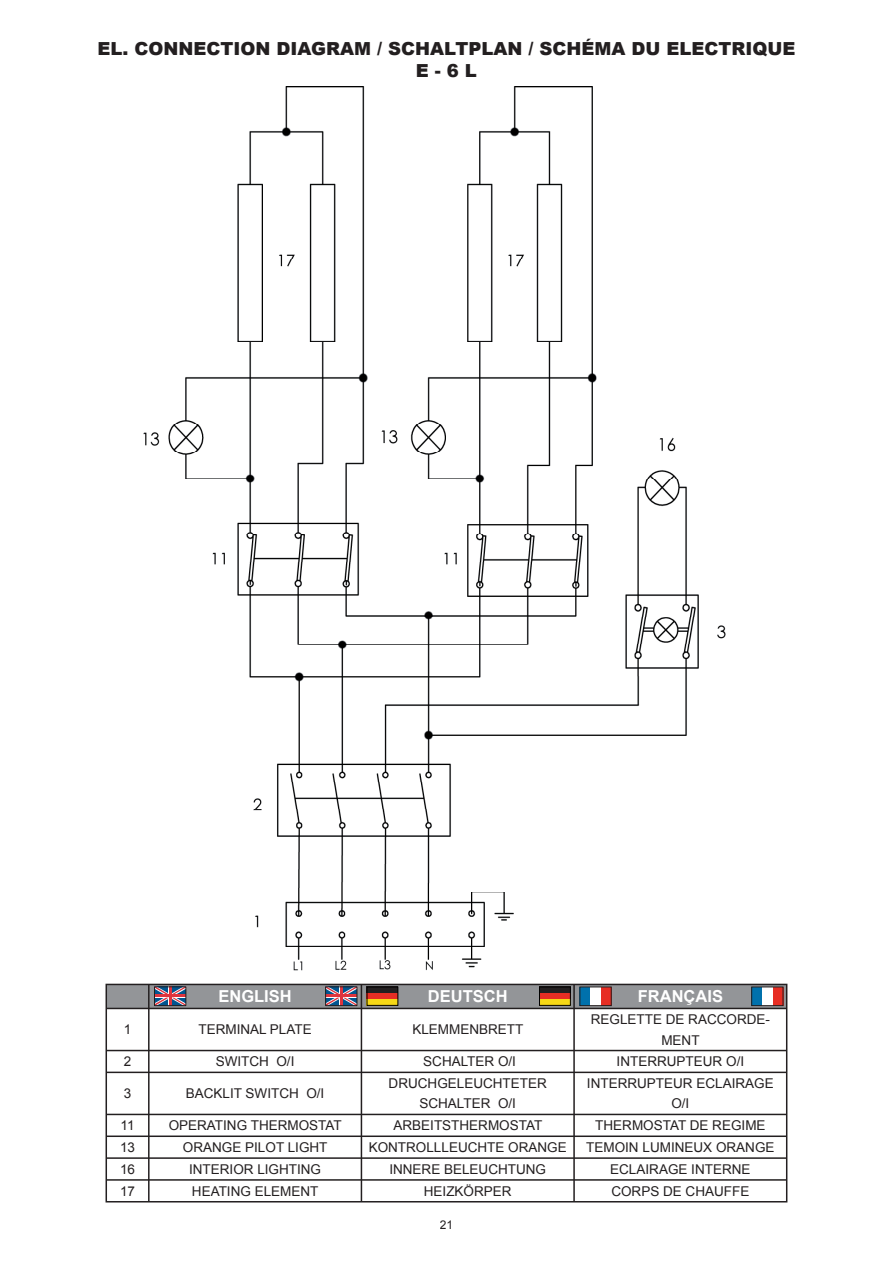
<style>
.page{position:relative;width:893px;height:1263px;background:#fff}
.page>*{position:absolute;margin:0;border:0;box-sizing:border-box;transform-origin:0 0}
.t1{font:900 18px/21.6px "Arial";color:#231f20;text-align:center}
.t2{font:700 16.5px "Arial";color:#fff}
.t3{font:13.5px/20.2px "Arial";color:#231f20;text-align:center}
.t4{font:12px "Arial";color:#231f20}
</style>
<div class="page">
<hr style="left:106px;top:1008px;width:43px;height:1px;background:#231f20">
<hr style="left:106px;top:1009px;width:1px;height:41px;background:#231f20">
<hr style="left:149px;top:1008px;width:212px;height:1px;background:#231f20">
<hr style="left:148px;top:1009px;width:2px;height:41px;background:#231f20">
<hr style="left:361px;top:1008px;width:213px;height:1px;background:#231f20">
<hr style="left:361px;top:1009px;width:1px;height:41px;background:#231f20">
<hr style="left:574px;top:1008px;width:213px;height:1px;background:#231f20">
<hr style="left:573px;top:1009px;width:2px;height:41px;background:#231f20">
<hr style="left:786px;top:1009px;width:1px;height:41px;background:#231f20">
<hr style="left:106px;top:1050px;width:43px;height:1px;background:#231f20">
<svg style="left:106px;top:1051px;width:1px;height:21px"></svg>
<hr style="left:149px;top:1050px;width:212px;height:1px;background:#231f20">
<hr style="left:148px;top:1051px;width:2px;height:21px;background:#231f20">
<hr style="left:361px;top:1050px;width:213px;height:1px;background:#231f20">
<svg style="left:361px;top:1051px;width:1px;height:21px"></svg>
<hr style="left:574px;top:1050px;width:213px;height:1px;background:#231f20">
<hr style="left:573px;top:1051px;width:2px;height:21px;background:#231f20">
<svg style="left:786px;top:1051px;width:1px;height:21px"></svg>
<hr style="left:106px;top:1072px;width:43px;height:1px;background:#231f20">
<hr style="left:106px;top:1073px;width:1px;height:41px;background:#231f20">
<hr style="left:149px;top:1072px;width:212px;height:1px;background:#231f20">
<hr style="left:148px;top:1073px;width:2px;height:41px;background:#231f20">
<hr style="left:361px;top:1072px;width:213px;height:1px;background:#231f20">
<hr style="left:361px;top:1073px;width:1px;height:41px;background:#231f20">
<hr style="left:574px;top:1072px;width:213px;height:1px;background:#231f20">
<hr style="left:573px;top:1073px;width:2px;height:41px;background:#231f20">
<hr style="left:786px;top:1073px;width:1px;height:41px;background:#231f20">
<hr style="left:106px;top:1114px;width:43px;height:1px;background:#231f20">
<hr style="left:149px;top:1114px;width:212px;height:1px;background:#231f20">
<hr style="left:148px;top:1115px;width:2px;height:21px;background:#231f20">
<hr style="left:361px;top:1114px;width:213px;height:1px;background:#231f20">
<hr style="left:574px;top:1114px;width:213px;height:1px;background:#231f20">
<hr style="left:573px;top:1115px;width:2px;height:21px;background:#231f20">
<hr style="left:106px;top:1136px;width:43px;height:1px;background:#231f20">
<hr style="left:149px;top:1136px;width:212px;height:1px;background:#231f20">
<hr style="left:148px;top:1137px;width:2px;height:20px;background:#231f20">
<hr style="left:361px;top:1136px;width:213px;height:1px;background:#231f20">
<hr style="left:574px;top:1136px;width:213px;height:1px;background:#231f20">
<hr style="left:573px;top:1137px;width:2px;height:20px;background:#231f20">
<hr style="left:106px;top:1157px;width:43px;height:2px;background:#231f20">
<hr style="left:149px;top:1157px;width:212px;height:2px;background:#231f20">
<hr style="left:148px;top:1159px;width:2px;height:20px;background:#231f20">
<hr style="left:361px;top:1157px;width:213px;height:2px;background:#231f20">
<hr style="left:574px;top:1157px;width:213px;height:2px;background:#231f20">
<hr style="left:573px;top:1159px;width:2px;height:20px;background:#231f20">
<hr style="left:106px;top:1179px;width:43px;height:2px;background:#231f20">
<svg style="left:106px;top:1115px;width:1px;height:86px"></svg>
<hr style="left:149px;top:1179px;width:212px;height:2px;background:#231f20">
<hr style="left:148px;top:1181px;width:2px;height:20px;background:#231f20">
<hr style="left:361px;top:1179px;width:213px;height:2px;background:#231f20">
<svg style="left:361px;top:1115px;width:1px;height:86px"></svg>
<hr style="left:574px;top:1179px;width:213px;height:2px;background:#231f20">
<hr style="left:573px;top:1181px;width:2px;height:20px;background:#231f20">
<svg style="left:786px;top:1115px;width:1px;height:86px"></svg>
<hr style="left:106px;top:1201px;width:468px;height:2px;background:#231f20">
<hr style="left:574px;top:1201px;width:213px;height:2px;background:#231f20">
<svg style="left:106px;top:984px;width:681px;height:24px;background:#898182"></svg>
<div style="left:325px;top:986px;width:32px;height:20px;border:1px solid #231f20"></div>
<img style="left:143px;top:86px;width:582px;height:885px">
<h1 class="t1" style="left:98px;top:38px;width:699px">EL. CONNECTION DIAGRAM / SCHALTPLAN / SCHÉMA DU ELECTRIQUE<br>E - 6 L</h1>
<p class="t2" style="left:218px;top:988px;width:75px">ENGLISH</p>
<p class="t2" style="left:428px;top:988px;width:81px">DEUTSCH</p>
<p class="t2" style="left:638px;top:988px;width:87px">FRANÇAIS</p>
<p class="t3" style="left:124px;top:1020px;width:9px">1</p>
<p class="t3" style="left:198px;top:1020px;width:115px">TERMINAL PLATE</p>
<p class="t3" style="left:412px;top:1020px;width:113px">KLEMMENBRETT</p>
<p class="t3" style="left:591px;top:1009px;width:181px">REGLETTE DE RACCORDE-<br>MENT</p>
<p class="t3" style="left:124px;top:1052px;width:9px">2</p>
<p class="t3" style="left:216px;top:1052px;width:80px">SWITCH O/I</p>
<p class="t3" style="left:423px;top:1052px;width:94px">SCHALTER O/I</p>
<p class="t3" style="left:617px;top:1052px;width:129px">INTERRUPTEUR O/I</p>
<p class="t3" style="left:124px;top:1084px;width:9px">3</p>
<p class="t3" style="left:186px;top:1084px;width:140px">BACKLIT SWITCH O/I</p>
<p class="t3" style="left:389px;top:1073px;width:160px">DRUCHGELEUCHTETER<br>SCHALTER O/I</p>
<p class="t3" style="left:587px;top:1073px;width:188px">INTERRUPTEUR ECLAIRAGE<br>O/I</p>
<p class="t3" style="left:120px;top:1115px;width:16px">11</p>
<p class="t3" style="left:169px;top:1115px;width:175px">OPERATING THERMOSTAT</p>
<p class="t3" style="left:393px;top:1115px;width:150px">ARBEITSTHERMOSTAT</p>
<p class="t3" style="left:595px;top:1115px;width:172px">THERMOSTAT DE REGIME</p>
<p class="t3" style="left:120px;top:1137px;width:17px">13</p>
<p class="t3" style="left:183px;top:1137px;width:146px">ORANGE PILOT LIGHT</p>
<p class="t3" style="left:369px;top:1137px;width:200px">KONTROLLLEUCHTE ORANGE</p>
<p class="t3" style="left:586px;top:1137px;width:190px">TEMOIN LUMINEUX ORANGE</p>
<p class="t3" style="left:120px;top:1159px;width:17px">16</p>
<p class="t3" style="left:189px;top:1159px;width:134px">INTERIOR LIGHTING</p>
<p class="t3" style="left:389px;top:1159px;width:158px">INNERE BELEUCHTUNG</p>
<p class="t3" style="left:610px;top:1159px;width:142px">ECLAIRAGE INTERNE</p>
<p class="t3" style="left:120px;top:1181px;width:17px">17</p>
<p class="t3" style="left:192px;top:1181px;width:128px">HEATING ELEMENT</p>
<p class="t3" style="left:424px;top:1181px;width:89px">HEIZKÖRPER</p>
<p class="t3" style="left:611px;top:1181px;width:140px">CORPS DE CHAUFFE</p>
<p class="t4" style="left:440px;top:1218px;width:15px">21</p>
</div>
